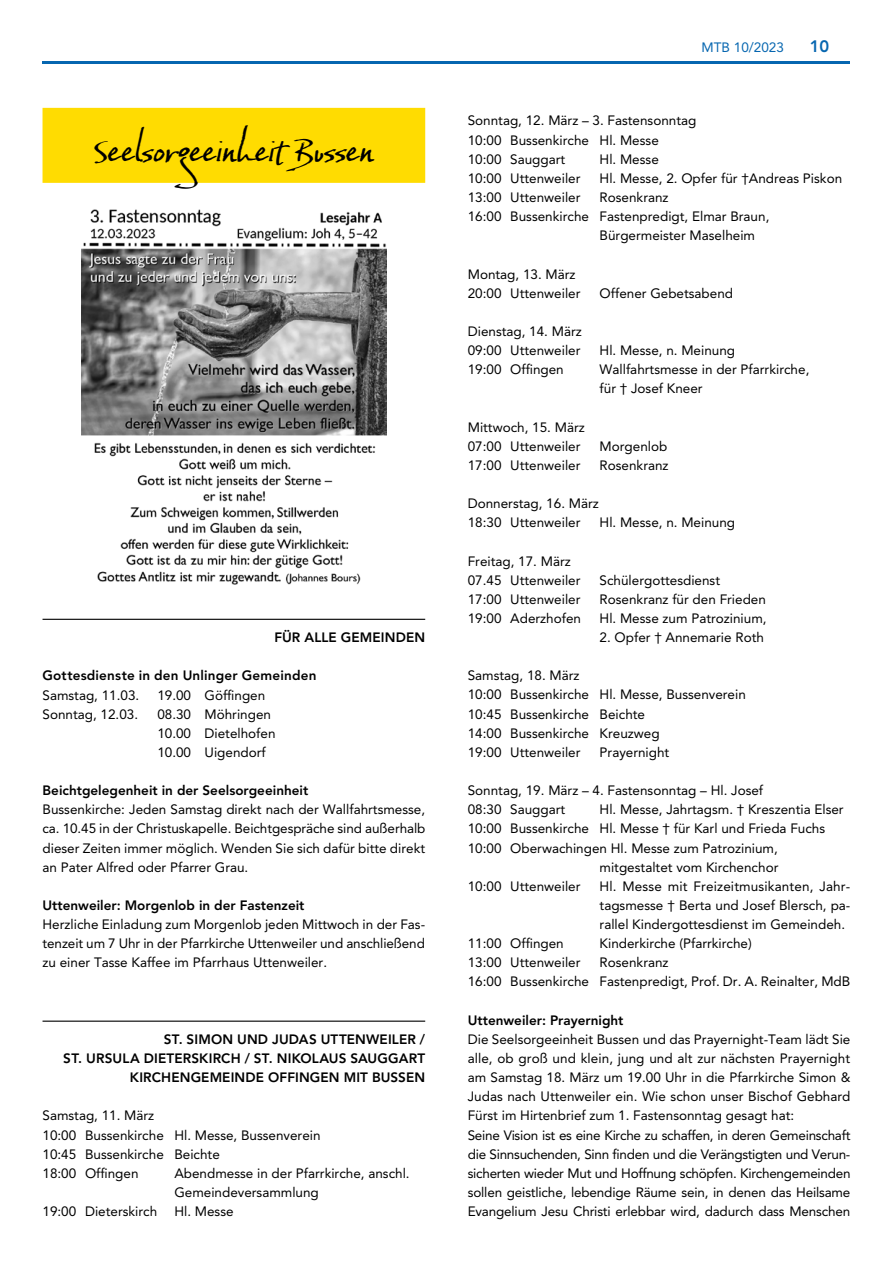
<style>
.page{position:relative;width:893px;height:1263px;background:#fff}
.page>*{position:absolute;margin:0;border:0;box-sizing:border-box;transform-origin:0 0}
.t1{font:37.5px "Baka Too";letter-spacing:.005em;color:#000}
.t2{font:800 16.5px "Avenir LT Pro";color:#0666b0}
.t3{font:13.5px/19.2px "Avenir LT Pro";color:#000}
.t4{font:800 13.5px/19.2px "Avenir LT Pro";letter-spacing:.005em;color:#000;text-align:right}
.t5{font:13.5px "Avenir LT Pro";color:#0666b0}
</style>
<div class="page">
<hr style="left:43px;top:62px;width:807px;height:2px;background:#0666b0">
<div style="left:43px;top:108px;width:382px;height:75px;background:#ffdc01"></div>
<hr style="left:43px;top:619px;width:382px;height:1px;background:#000">
<hr style="left:43px;top:1020px;width:382px;height:2px;background:#000">
<img style="left:82px;top:209px;width:304px;height:376px">
<h1 class="t1" style="left:93px;top:127px;width:284px">Seelsorgeeinheit Bussen</h1>
<p class="t4" style="left:274px;top:628px;width:152px">FÜR ALLE GEMEINDEN</p>
<p class="t4" style="left:43px;top:666px;width:276px">Gottesdienste in den Unlinger Gemeinden</p>
<p class="t3" style="left:43px;top:685px;width:98px">Samstag, 11.03.</p>
<p class="t3" style="left:157px;top:685px;width:109px">19.00 Göffingen</p>
<p class="t3" style="left:43px;top:704px;width:97px">Sonntag, 12.03.</p>
<p class="t3" style="left:157px;top:704px;width:120px">08.30 Möhringen<br>10.00 Dietelhofen<br>10.00 Uigendorf</p>
<p class="t4" style="left:43px;top:781px;width:267px">Beichtgelegenheit in der Seelsorgeeinheit</p>
<p class="t3" style="left:43px;top:800px;width:384px;text-align:justify">Bussenkirche: Jeden Samstag direkt nach der Wallfahrtsmesse, ca. 10.45 in der Christuskapelle. Beichtgespräche sind außerhalb dieser Zeiten immer möglich. Wenden Sie sich dafür bitte direkt an Pater Alfred oder Pfarrer Grau.</p>
<p class="t4" style="left:43px;top:896px;width:264px">Uttenweiler: Morgenlob in der Fastenzeit</p>
<p class="t3" style="left:43px;top:915px;width:384px;text-align:justify">Herzliche Einladung zum Morgenlob jeden Mittwoch in der Fas&shy;tenzeit um 7 Uhr in der Pfarrkirche Uttenweiler und anschließend zu einer Tasse Kaffee im Pfarrhaus Uttenweiler.</p>
<p class="t4" style="left:63px;top:1030px;width:363px">ST. SIMON UND JUDAS UTTENWEILER /<br>ST. URSULA DIETERSKIRCH / ST. NIKOLAUS SAUGGART<br>KIRCHENGEMEINDE OFFINGEN MIT BUSSEN</p>
<p class="t3" style="left:43px;top:1106px;width:280px">Samstag, 11. März<br>10:00 Bussenkirche Hl. Messe, Bussenverein<br>10:45 Bussenkirche Beichte<br>18:00 Offingen</p>
<p class="t3" style="left:174px;top:1163px;width:237px">Abendmesse in der Pfarrkirche, anschl.<br>Gemeindeversammlung</p>
<p class="t3" style="left:43px;top:1202px;width:116px">19:00 Dieterskirch</p>
<p class="t3" style="left:174px;top:1202px;width:61px">Hl. Messe</p>
<p class="t5" style="left:702px;top:39px;width:84px">MTB 10/2023</p>
<p class="t2" style="left:810px;top:36px;width:21px">10</p>
<p class="t3" style="left:468px;top:111px;width:230px">Sonntag, 12. März – 3. Fastensonntag<br>10:00 Bussenkirche Hl. Messe<br>10:00 Sauggart</p>
<p class="t3" style="left:600px;top:149px;width:61px">Hl. Messe</p>
<p class="t3" style="left:468px;top:168px;width:114px">10:00 Uttenweiler</p>
<p class="t3" style="left:600px;top:168px;width:244px">Hl. Messe, 2. Opfer für †Andreas Piskon</p>
<p class="t3" style="left:468px;top:188px;width:114px">13:00 Uttenweiler</p>
<p class="t3" style="left:600px;top:188px;width:71px">Rosenkranz</p>
<p class="t3" style="left:468px;top:207px;width:303px">16:00 Bussenkirche Fastenpredigt, Elmar Braun,</p>
<p class="t3" style="left:600px;top:226px;width:157px">Bürgermeister Maselheim</p>
<p class="t3" style="left:468px;top:264px;width:114px">Montag, 13. März<br>20:00 Uttenweiler</p>
<p class="t3" style="left:600px;top:283px;width:135px">Offener Gebetsabend</p>
<p class="t3" style="left:468px;top:321px;width:116px">Dienstag, 14. März<br>09:00 Uttenweiler</p>
<p class="t3" style="left:600px;top:341px;width:137px">Hl. Messe, n. Meinung</p>
<p class="t3" style="left:468px;top:360px;width:98px">19:00 Offingen</p>
<p class="t3" style="left:600px;top:360px;width:211px">Wallfahrtsmesse in der Pfarrkirche, für † Josef Kneer</p>
<p class="t3" style="left:468px;top:417px;width:119px">Mittwoch, 15. März<br>07:00 Uttenweiler</p>
<p class="t3" style="left:600px;top:436px;width:69px">Morgenlob</p>
<p class="t3" style="left:468px;top:455px;width:114px">17:00 Uttenweiler</p>
<p class="t3" style="left:600px;top:455px;width:71px">Rosenkranz</p>
<p class="t3" style="left:468px;top:494px;width:133px">Donnerstag, 16. März<br>18:30 Uttenweiler</p>
<p class="t3" style="left:600px;top:513px;width:137px">Hl. Messe, n. Meinung</p>
<p class="t3" style="left:468px;top:551px;width:114px">Freitag, 17. März<br>07.45 Uttenweiler</p>
<p class="t3" style="left:600px;top:570px;width:122px">Schülergottesdienst</p>
<p class="t3" style="left:468px;top:589px;width:114px">17:00 Uttenweiler</p>
<p class="t3" style="left:600px;top:589px;width:168px">Rosenkranz für den Frieden</p>
<p class="t3" style="left:468px;top:608px;width:115px">19:00 Aderzhofen</p>
<p class="t3" style="left:600px;top:608px;width:169px">Hl. Messe zum Patrozinium,</p>
<p class="t3" style="left:600px;top:628px;width:166px">2. Opfer † Annemarie Roth</p>
<p class="t3" style="left:468px;top:666px;width:280px">Samstag, 18. März<br>10:00 Bussenkirche Hl. Messe, Bussenverein<br>10:45 Bussenkirche Beichte<br>14:00 Bussenkirche Kreuzweg<br>19:00 Uttenweiler</p>
<p class="t3" style="left:600px;top:742px;width:71px">Prayernight</p>
<p class="t3" style="left:468px;top:781px;width:297px">Sonntag, 19. März – 4. Fastensonntag – Hl. Josef<br>08:30 Sauggart</p>
<p class="t3" style="left:600px;top:800px;width:246px">Hl. Messe, Jahrtagsm. † Kreszentia Elser</p>
<p class="t3" style="left:468px;top:819px;width:359px">10:00 Bussenkirche Hl. Messe † für Karl und Frieda Fuchs</p>
<p class="t3" style="left:468px;top:838px;width:312px">10:00 Oberwachingen Hl. Messe zum Patrozinium,</p>
<p class="t3" style="left:600px;top:857px;width:180px">mitgestaltet vom Kirchenchor</p>
<p class="t3" style="left:468px;top:876px;width:114px">10:00 Uttenweiler</p>
<p class="t3" style="left:600px;top:876px;width:252px;text-align:justify">Hl. Messe mit Freizeitmusikanten, Jahr&shy;tagsmesse † Berta und Josef Blersch, pa&shy;rallel Kindergottesdienst im Gemeindeh.</p>
<p class="t3" style="left:468px;top:934px;width:98px">11:00 Offingen</p>
<p class="t3" style="left:600px;top:934px;width:154px">Kinderkirche (Pfarrkirche)</p>
<p class="t3" style="left:468px;top:953px;width:114px">13:00 Uttenweiler</p>
<p class="t3" style="left:468px;top:953px;width:384px;text-indent:132px">Rosenkranz<br>16:00 Bussenkirche Fastenpredigt, Prof. Dr. A. Reinalter, MdB</p>
<p class="t4" style="left:468px;top:1010px;width:157px">Uttenweiler: Prayernight</p>
<p class="t3" style="left:468px;top:1029px;width:384px">Die Seelsorgeeinheit Bussen und das Prayernight-Team lädt Sie alle, ob groß und klein, jung und alt zur nächsten Prayernight am Samstag 18. März um 19.00 Uhr in die Pfarrkirche Simon &amp; Judas nach Uttenweiler ein. Wie schon unser Bischof Gebhard Fürst im Hirtenbrief zum 1. Fastensonntag gesagt hat:<br>Seine Vision ist es eine Kirche zu schaffen, in deren Gemeinschaft die Sinnsuchenden, Sinn finden und die Verängstigten und Verun&shy;sicherten wieder Mut und Hoffnung schöpfen. Kirchengemeinden sollen geistliche, lebendige Räume sein, in denen das Heilsame Evangelium Jesu Christi erlebbar wird, dadurch dass Menschen</p>
</div>
